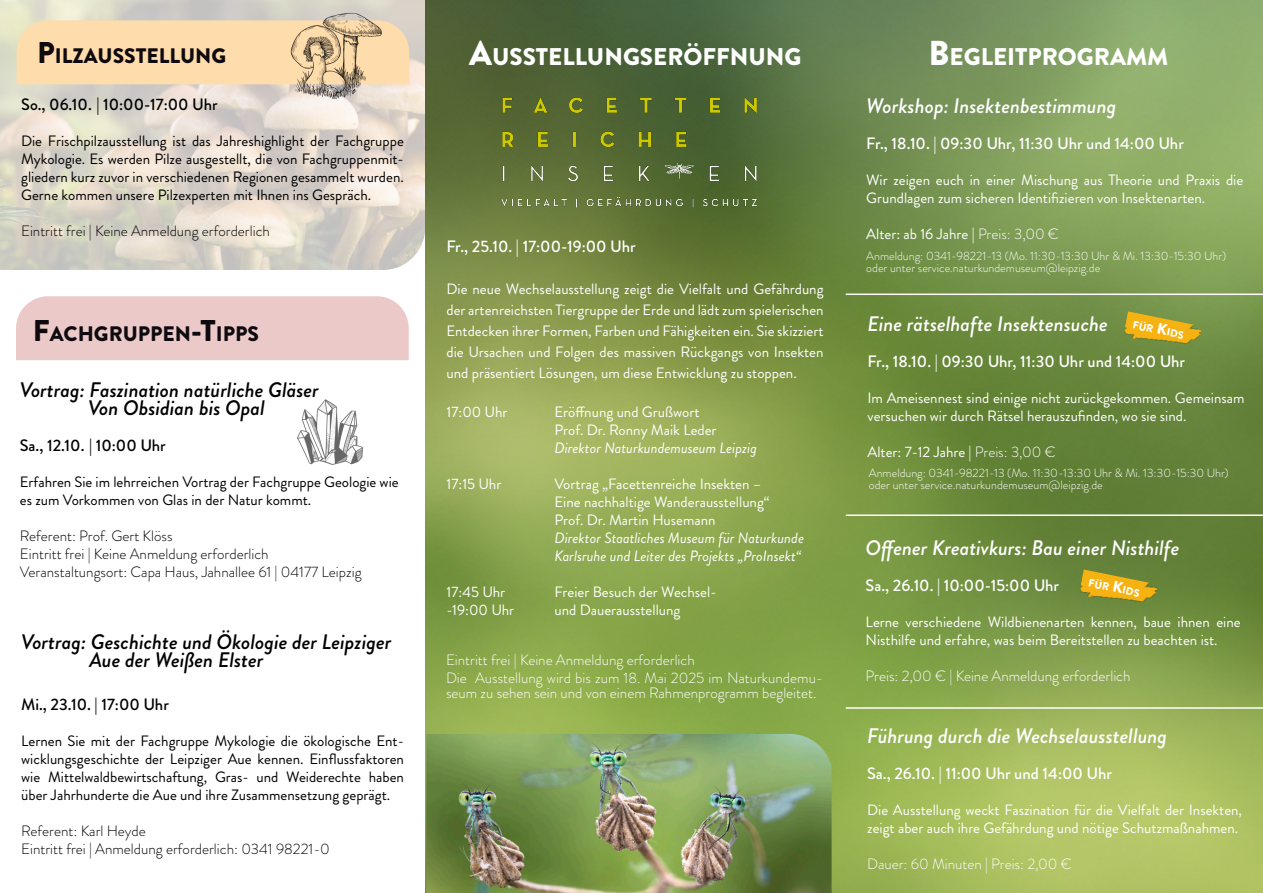
<style>
.page{position:relative;width:1263px;height:893px;background:#fff}
.page>*{position:absolute;margin:0;border:0;box-sizing:border-box;transform-origin:0 0}
.t1{font:900 24.15px "Brandon Grotesque";color:#fff}
.t2{font:italic 500 21px "Brandon Grotesque";color:#fff}
.t3{font:italic 500 21px/18px "Brandon Grotesque";color:#000}
.t4{font:900 21px "Brandon Grotesque";color:#0f0a0f}
.t5{font:500 16.5px "Brandon Grotesque";color:#fff}
.t6{font:500 16.5px "Brandon Grotesque";color:#000}
.t7{font:15px/18px "Brandon Grotesque";color:#fff}
.t8{font:15px/18px "Brandon Grotesque";color:#000;text-align:justify}
.t9{font:300 15px/18px "Brandon Grotesque";color:#000}
.t10{font:300 15px/18px "Brandon Grotesque";color:#fff}
.t11{font:italic 15px/18px "Brandon Grotesque";color:#fff}
.t12{font:300 12px/12px "Brandon Grotesque";color:#fff}
.s1{font-size:30px}
.s2{font-size:34.5px}
.s3{font-weight:300}
</style>
<div class="page">
<img style="left:0;top:0;width:425px;height:270px">
<img style="left:425px;top:0;width:838px;height:893px">
<div style="left:17px;top:20px;width:392px;height:64px;background:#fedcab"></div>
<img style="left:418px;top:88px;width:401px;height:130px">
<img style="left:426px;top:734px;width:405px;height:159px">
<img style="left:282px;top:6px;width:102px;height:96px">
<hr style="left:846px;top:294px;width:417px;height:1px;background:#fff">
<img style="left:1079px;top:569px;width:79px;height:40px">
<hr style="left:846px;top:514px;width:417px;height:2px;background:#fff">
<hr style="left:846px;top:707px;width:417px;height:2px;background:#fff">
<div style="left:16px;top:296px;width:393px;height:64px;background:#ebc9c8"></div>
<img style="left:297px;top:399px;width:66px;height:66px">
<img style="left:1123px;top:311px;width:79px;height:40px">
<svg style="left:1089px;top:578px;width:51px;height:19px"></svg>
<svg style="left:1133px;top:320px;width:51px;height:19px"></svg>
<h2 class="t4" style="left:37px;top:41px;width:191px"><span class="s1">P</span>I LZAUSSTELLUNG</h2>
<p class="t6" style="left:21px;top:93px;width:198px">So., 06.10. | 10:00-17:00 Uhr</p>
<p class="t8" style="left:21px;top:132px;width:384px">Die Frischpilzausstellung ist das Jahreshighlight der Fachgruppe Mykologie. Es werden Pilze ausgestellt, die von Fachgruppenmit&shy;gliedern kurz zuvor in verschiedenen Regionen gesammelt wurden.<br>Gerne kommen unsere Pilzexperten mit Ihnen ins Gespräch.</p>
<p class="t9" style="left:21px;top:222px;width:250px">Eintritt frei | Keine Anmeldung erforderlich</p>
<h2 class="t4" style="left:33px;top:319px;width:227px"><span class="s1">F</span>ACHGRUPPEN<span class="s1">-T</span>I PPS</h2>
<h2 class="t3" style="left:88px;top:381px;width:232px;text-indent:-68px">Vortrag: Faszination natürliche Gläser<br>Von Obsidian bis Opal</h2>
<p class="t6" style="left:20px;top:434px;width:147px">Sa., 12.10. | 10:00 Uhr</p>
<p class="t8" style="left:20px;top:473px;width:380px">Erfahren Sie im lehrreichen Vortrag der Fachgruppe Geologie wie es zum Vorkommen von Glas in der Natur kommt.</p>
<p class="t9" style="left:20px;top:527px;width:343px">Referent: Prof. Gert Klöss<br>Eintritt frei | Keine Anmeldung erforderlich<br>Veranstaltungsort: Capa Haus, Jahnallee 61 | 04177 Leipzig</p>
<h2 class="t3" style="left:89px;top:633px;width:303px;text-indent:-68px">Vortrag: Geschichte und Ökologie der Leipziger<br>Aue der Weißen Elster</h2>
<p class="t6" style="left:21px;top:693px;width:149px">Mi., 23.10. | 17:00 Uhr</p>
<p class="t8" style="left:21px;top:732px;width:384px">Lernen Sie mit der Fachgruppe Mykologie die ökologische Ent&shy;wicklungsgeschichte der Leipziger Aue kennen. Einflussfaktoren wie Mittelwaldbewirtschaftung, Gras- und Weiderechte haben über Jahrhunderte die Aue und ihre Zusammensetzung geprägt.</p>
<p class="t9" style="left:21px;top:822px;width:310px">Referent: Karl Heyde<br>Eintritt frei | Anmeldung erforderlich: 0341 98221-0</p>
<h1 class="t1" style="left:469px;top:39px;width:334px"><span class="s2">A</span>USSTELLUNGSERÖFFNUNG</h1>
<p class="t5" style="left:446px;top:235px;width:191px">Fr., 25.10. | 17:00-19:00 Uhr</p>
<p class="t7" style="left:446px;top:279px;width:379px;line-height:21px;text-align:justify">Die neue Wechselausstellung zeigt die Vielfalt und Gefährdung der artenreichsten Tiergruppe der Erde und lädt zum spielerischen Entdecken ihrer Formen, Farben und Fähigkeiten ein. Sie skizziert die Ursachen und Folgen des massiven Rückgangs von Insekten und präsentiert Lösungen, um diese Entwicklung zu stoppen.</p>
<p class="t7" style="left:446px;top:403px;width:62px">17:00 Uhr</p>
<p class="t7" style="left:554px;top:403px;width:164px">Eröffnung und Grußwort<br>Prof. Dr. Ronny Maik Leder</p>
<p class="t11" style="left:554px;top:439px;width:204px">Direktor Naturkundemuseum Leipzig</p>
<p class="t7" style="left:446px;top:475px;width:56px">17:15 Uhr</p>
<p class="t7" style="left:554px;top:475px;width:217px">Vortrag „Facettenreiche Insekten –<br>Eine nachhaltige Wanderausstellung“<br>Prof. Dr. Martin Husemann</p>
<p class="t11" style="left:554px;top:529px;width:251px">Direktor Staatliches Museum für Naturkunde<br>Karlsruhe und Leiter des Projekts „ProInsekt“</p>
<p class="t7" style="left:446px;top:583px;width:60px">17:45 Uhr</p>
<p class="t7" style="left:554px;top:583px;width:163px">Freier Besuch der Wechsel-</p>
<p class="t7" style="left:446px;top:601px;width:69px">-19:00 Uhr</p>
<p class="t7" style="left:554px;top:601px;width:127px">und Dauerausstellung</p>
<p class="t10" style="left:446px;top:651px;width:379px">Eintritt frei | Keine Anmeldung erforderlich<br>Die Ausstellung wird bis zum 18. Mai 2025 im Naturkundemu-</p>
<p class="t10" style="left:446px;top:684px;width:372px">seum zu sehen sein und von einem Rahmenprogramm begleitet.</p>
<h1 class="t1" style="left:928px;top:39px;width:241px"><span class="s2">B</span> EGLEITPROGRAMM</h1>
<h2 class="t2" style="left:866px;top:92px;width:252px">Workshop: Insektenbestimmung</h2>
<p class="t5" style="left:866px;top:132px;width:319px">Fr., 18.10. | 09:30 Uhr, 11:30 Uhr und 14:00 Uhr</p>
<p class="t7" style="left:866px;top:172px;width:379px">Wir zeigen euch in einer Mischung aus Theorie und Praxis die<br>Grundlagen zum sicheren Identifizieren von Insektenarten.</p>
<p class="t7" style="left:866px;top:226px;width:194px">Alter: ab 16 Jahre | <span class="s3">Preis: 3,00 €</span></p>
<p class="t12" style="left:866px;top:250px;width:361px">Anmeldung: 0341-98221-13 (Mo. 11:30-13:30 Uhr &amp; Mi. 13:30-15:30 Uhr) oder unter service.naturkundemuseum@leipzig.de</p>
<h2 class="t2" style="left:867px;top:310px;width:242px">Eine rätselhafte Insektensuche</h2>
<p class="t5" style="left:867px;top:350px;width:319px">Fr., 18.10. | 09:30 Uhr, 11:30 Uhr und 14:00 Uhr</p>
<p class="t7" style="left:867px;top:389px;width:379px">Im Ameisennest sind einige nicht zurückgekommen. Gemeinsam versuchen wir durch Rätsel herauszufinden, wo sie sind.</p>
<p class="t7" style="left:867px;top:443px;width:190px">Alter: 7-12 Jahre | <span class="s3">Preis: 3,00 €</span></p>
<p class="t12" style="left:869px;top:466px;width:361px">Anmeldung: 0341-98221-13 (Mo. 11:30-13:30 Uhr &amp; Mi. 13:30-15:30 Uhr) oder unter service.naturkundemuseum@leipzig.de</p>
<h2 class="t2" style="left:866px;top:533px;width:315px">Offener Kreativkurs: Bau einer Nisthilfe</h2>
<p class="t5" style="left:866px;top:574px;width:195px">Sa., 26.10. | 10:00-15:00 Uhr</p>
<p class="t7" style="left:866px;top:613px;width:376px">Lerne verschiedene Wildbienenarten kennen, baue ihnen eine<br>Nisthilfe und erfahre, was beim Bereitstellen zu beachten ist.</p>
<p class="t10" style="left:866px;top:667px;width:266px">Preis: 2,00 € | Keine Anmeldung erforderlich</p>
<h2 class="t2" style="left:867px;top:721px;width:301px">Führung durch die Wechselausstellung</h2>
<p class="t5" style="left:867px;top:762px;width:246px">Sa., 26.10. | 11:00 Uhr und 14:00 Uhr</p>
<p class="t7" style="left:867px;top:801px;width:376px">Die Ausstellung weckt Faszination für die Vielfalt der Insekten, zeigt aber auch ihre Gefährdung und nötige Schutzmaßnahmen.</p>
<p class="t10" style="left:867px;top:855px;width:206px">Dauer: 60 Minuten | Preis: 2,00 €</p>
</div>
